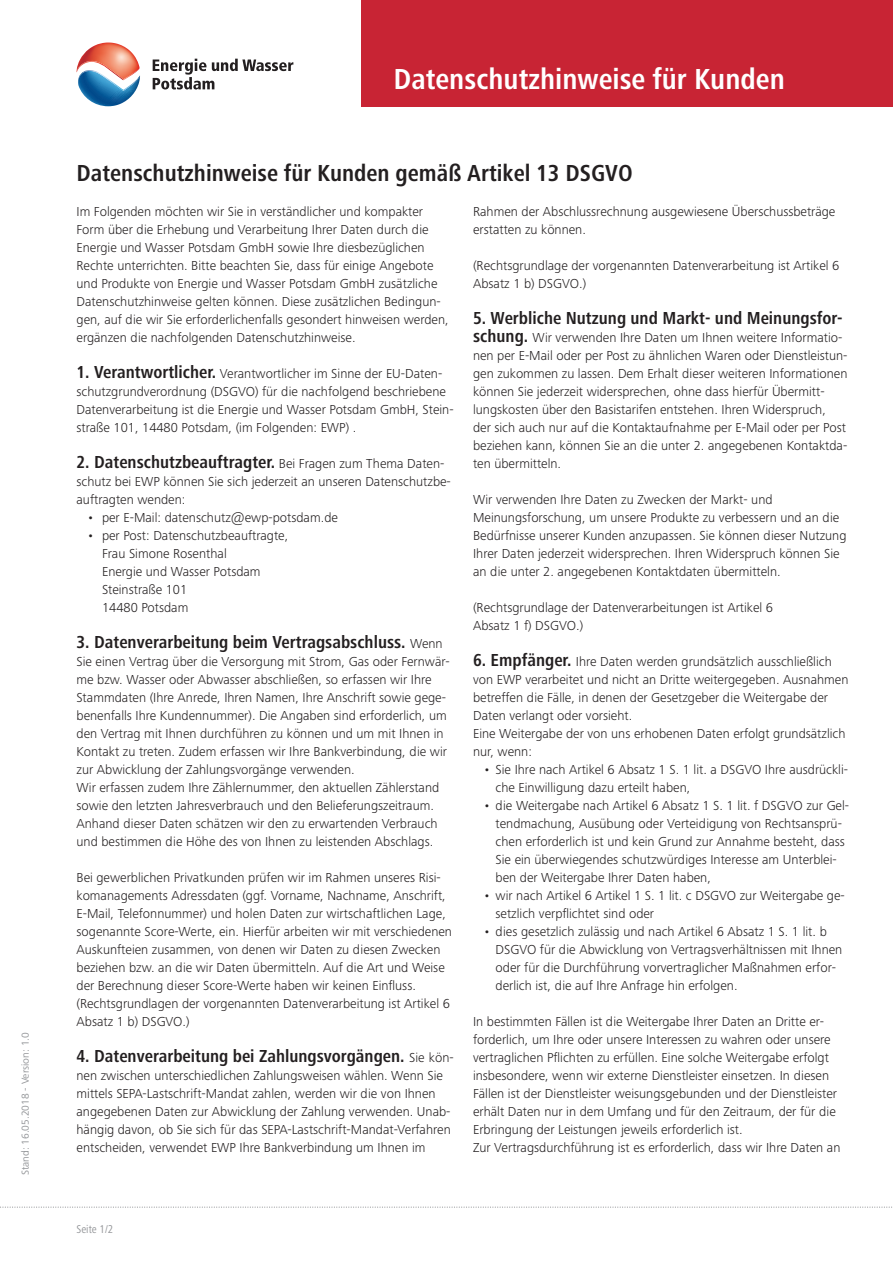
<style>
.page{position:relative;width:893px;height:1263px;background:#fff}
.page>*{position:absolute;margin:0;border:0;box-sizing:border-box;transform-origin:0 0}
.t1{font:700 condensed 30px "Frutiger Next Pro";color:#fff}
.t2{font:700 condensed 24px "Frutiger Next Pro";color:#231f20}
.t3{font:700 condensed 18px "Frutiger Next Pro";color:#231f20}
.t4{font:300 13.5px/18px "Frutiger Next Pro";color:#231f20}
.t5{font:condensed 11.7px "Frutiger Next Pro";color:#939598}
.t6{font:10.5px "Frutiger Next Pro";color:#939598}
.s1{font-weight:700;font-stretch:condensed;font-size:18px}
.s2{font-weight:300;font-stretch:normal;font-size:13.5px}
</style>
<div class="page">
<div style="left:361px;top:0;width:532px;height:106px;background:#c82434"></div>
<svg style="left:0;top:1206px;width:892px;height:2px"></svg>
<img style="left:79px;top:43px;width:30px;height:18px">
<svg style="left:77px;top:61px;width:63px;height:45px"></svg>
<svg style="left:153px;top:59px;width:140px;height:30px"></svg>
<p class="t6" style="left:19px;top:1175px;width:145px;rotate:-90deg">Stand: 16.05.2018 - Version: 1.0</p>
<h1 class="t1" style="left:393px;top:62px;width:393px">Datenschutzhinweise für Kunden</h1>
<h2 class="t2" style="left:77px;top:159px;width:558px">Datenschutzhinweise für Kunden gemäß Artikel 13 DSGVO</h2>
<p class="t4" style="left:77px;top:203px;width:374px">Im Folgenden möchten wir Sie in verständlicher und kompakter Form über die Erhebung und Verarbeitung Ihrer Daten durch die Energie und Wasser Potsdam GmbH sowie Ihre diesbezüglichen Rechte unterrichten. Bitte beachten Sie, dass für einige Angebote und Produkte von Energie und Wasser Potsdam GmbH zusätzliche Datenschutzhinweise gelten können. Diese zusätzlichen Bedingun&shy;gen, auf die wir Sie erforderlichenfalls gesondert hinweisen werden, ergänzen die nachfolgenden Datenschutzhinweise.</p>
<p class="t4" style="left:77px;top:365px;width:379px"><span class="s1">1. Verantwortlicher.</span> Verantwortlicher im Sinne der EU-Daten&shy;schutzgrundverordnung (DSGVO) für die nachfolgend beschriebene Datenverarbeitung ist die Energie und Wasser Potsdam GmbH, Stein&shy;straße 101, 14480 Potsdam, (im Folgenden: EWP) .</p>
<h3 class="t3" style="left:77px;top:452px;width:369px">2. Datenschutzbeauftragter. <span class="s2">Bei Fragen zum Thema Daten-</span></h3>
<p class="t4" style="left:77px;top:473px;width:376px">schutz bei EWP können Sie sich jederzeit an unseren Datenschutzbe&shy;auftragten wenden:</p>
<p class="t4" style="left:87px;top:508px;width:252px">• per E-Mail: datenschutz@ewp-potsdam.de</p>
<p class="t4" style="left:102px;top:526px;width:188px;text-indent:-15px">• per Post: Datenschutzbeauftragte,<br>Frau Simone Rosenthal<br>Energie und Wasser Potsdam<br>Steinstraße 101<br>14480 Potsdam</p>
<h3 class="t3" style="left:77px;top:632px;width:368px">3. Datenverarbeitung beim Vertragsabschluss. <span class="s2">Wenn</span></h3>
<p class="t4" style="left:77px;top:653px;width:375px">Sie einen Vertrag über die Versorgung mit Strom, Gas oder Fernwär&shy;me bzw. Wasser oder Abwasser abschließen, so erfassen wir Ihre Stammdaten (Ihre Anrede, Ihren Namen, Ihre Anschrift sowie gege&shy;benenfalls Ihre Kundennummer). Die Angaben sind erforderlich, um den Vertrag mit Ihnen durchführen zu können und um mit Ihnen in Kontakt zu treten. Zudem erfassen wir Ihre Bankverbindung, die wir zur Abwicklung der Zahlungsvorgänge verwenden.<br>Wir erfassen zudem Ihre Zählernummer, den aktuellen Zählerstand sowie den letzten Jahresverbrauch und den Belieferungszeitraum.<br>Anhand dieser Daten schätzen wir den zu erwartenden Verbrauch und bestimmen die Höhe des von Ihnen zu leistenden Abschlags.</p>
<p class="t4" style="left:77px;top:868px;width:377px">Bei gewerblichen Privatkunden prüfen wir im Rahmen unseres Risi&shy;komanagements Adressdaten (ggf. Vorname, Nachname, Anschrift, E-Mail, Telefonnummer) und holen Daten zur wirtschaftlichen Lage, sogenannte Score-Werte, ein. Hierfür arbeiten wir mit verschiedenen Auskunfteien zusammen, von denen wir Daten zu diesen Zwecken beziehen bzw. an die wir Daten übermitteln. Auf die Art und Weise der Berechnung dieser Score-Werte haben wir keinen Einfluss. (Rechtsgrundlagen der vorgenannten Datenverarbeitung ist Artikel 6<br>Absatz 1 b) DSGVO.)</p>
<h3 class="t3" style="left:77px;top:1046px;width:379px">4. Datenverarbeitung bei Zahlungsvorgängen. <span class="s2">Sie kön-</span></h3>
<p class="t4" style="left:77px;top:1067px;width:376px">nen zwischen unterschiedlichen Zahlungsweisen wählen. Wenn Sie mittels SEPA-Lastschrift-Mandat zahlen, werden wir die von Ihnen angegebenen Daten zur Abwicklung der Zahlung verwenden. Unab&shy;hängig davon, ob Sie sich für das SEPA-Lastschrift-Mandat-Verfahren entscheiden, verwendet EWP Ihre Bankverbindung um Ihnen im</p>
<p class="t4" style="left:473px;top:202px;width:364px">Rahmen der Abschlussrechnung ausgewiesene Überschussbeträge erstatten zu können.</p>
<p class="t4" style="left:473px;top:256px;width:368px">(Rechtsgrundlage der vorgenannten Datenverarbeitung ist Artikel 6<br>Absatz 1 b) DSGVO.)</p>
<h3 class="t3" style="left:473px;top:308px;width:371px">5. Werbliche Nutzung und Markt- und Meinungsfor-</h3>
<p class="t4" style="left:473px;top:329px;width:376px"><span class="s1">schung.</span> Wir verwenden Ihre Daten um Ihnen weitere Informatio&shy;nen per E-Mail oder per Post zu ähnlichen Waren oder Dienstleistun&shy;gen zukommen zu lassen. Dem Erhalt dieser weiteren Informationen können Sie jederzeit widersprechen, ohne dass hierfür Übermitt&shy;lungskosten über den Basistarifen entstehen. Ihren Widerspruch,<br>der sich auch nur auf die Kontaktaufnahme per E-Mail oder per Post beziehen kann, können Sie an die unter 2. angegebenen Kontaktda&shy;ten übermitteln.</p>
<p class="t4" style="left:473px;top:490px;width:375px">Wir verwenden Ihre Daten zu Zwecken der Markt- und Meinungsforschung, um unsere Produkte zu verbessern und an die Bedürfnisse unserer Kunden anzupassen. Sie können dieser Nutzung Ihrer Daten jederzeit widersprechen. Ihren Widerspruch können Sie an die unter 2. angegebenen Kontaktdaten übermitteln.</p>
<p class="t4" style="left:473px;top:598px;width:301px">(Rechtsgrundlage der Datenverarbeitungen ist Artikel 6<br>Absatz 1 f) DSGVO.)</p>
<p class="t4" style="left:473px;top:653px;width:377px"><span class="s1">6. Empfänger.</span> Ihre Daten werden grundsätzlich ausschließlich von EWP verarbeitet und nicht an Dritte weitergegeben. Ausnahmen betreffen die Fälle, in denen der Gesetzgeber die Weitergabe der Daten verlangt oder vorsieht.<br>Eine Weitergabe der von uns erhobenen Daten erfolgt grundsätzlich nur, wenn:</p>
<p class="t4" style="left:496px;top:760px;width:354px;text-indent:-12px">• Sie Ihre nach Artikel 6 Absatz 1 S. 1 lit. a DSGVO Ihre ausdrückli&shy;che Einwilligung dazu erteilt haben,</p>
<p class="t4" style="left:496px;top:796px;width:355px;text-indent:-12px">• die Weitergabe nach Artikel 6 Absatz 1 S. 1 lit. f DSGVO zur Gel&shy;tendmachung, Ausübung oder Verteidigung von Rechtsansprü&shy;chen erforderlich ist und kein Grund zur Annahme besteht, dass Sie ein überwiegendes schutzwürdiges Interesse am Unterblei&shy;ben der Weitergabe Ihrer Daten haben,</p>
<p class="t4" style="left:496px;top:886px;width:351px;text-indent:-12px">• wir nach Artikel 6 Artikel 1 S. 1 lit. c DSGVO zur Weitergabe ge&shy;setzlich verpflichtet sind oder</p>
<p class="t4" style="left:496px;top:922px;width:348px;text-indent:-12px">• dies gesetzlich zulässig und nach Artikel 6 Absatz 1 S. 1 lit. b DSGVO für die Abwicklung von Vertragsverhältnissen mit Ihnen oder für die Durchführung vorvertraglicher Maßnahmen erfor&shy;derlich ist, die auf Ihre Anfrage hin erfolgen.</p>
<p class="t4" style="left:473px;top:1012px;width:369px">In bestimmten Fällen ist die Weitergabe Ihrer Daten an Dritte er&shy;forderlich, um Ihre oder unsere Interessen zu wahren oder unsere vertraglichen Pflichten zu erfüllen. Eine solche Weitergabe erfolgt insbesondere, wenn wir externe Dienstleister einsetzen. In diesen Fällen ist der Dienstleister weisungsgebunden und der Dienstleister erhält Daten nur in dem Umfang und für den Zeitraum, der für die Erbringung der Leistungen jeweils erforderlich ist.<br>Zur Vertragsdurchführung ist es erforderlich, dass wir Ihre Daten an</p>
<p class="t5" style="left:77px;top:1222px;width:38px">Seite 1/2</p>
</div>
